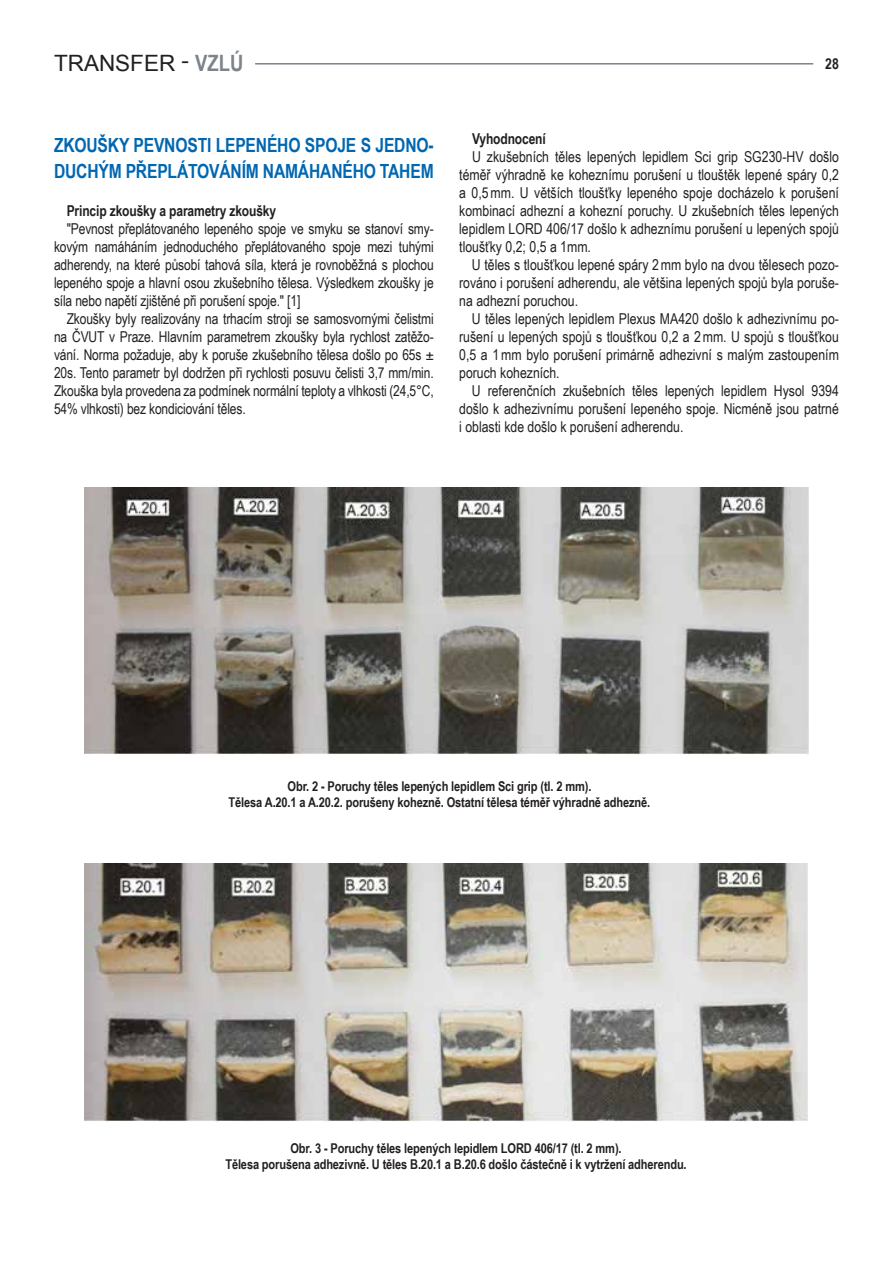
<style>
.page{position:relative;width:893px;height:1263px;background:#fff}
.page>*{position:absolute;margin:0;border:0;box-sizing:border-box;transform-origin:0 0}
.t1{font:22.5px "Arial";color:#231f20}
.t2{font:700 19.5px/25.2px "Arial Narrow";letter-spacing:-.01em;color:#0067b1}
.t3{font:15px/18px "Arial Narrow";color:#231f20;text-align:justify}
.t4{font:700 15px "Arial Narrow";letter-spacing:-.01em;color:#231f20}
.t5{font:700 13.5px/16.2px "Arial Narrow";letter-spacing:-.01em;color:#231f20;text-align:center}
.s1{font-family:"Arial Narrow";font-weight:700;color:#7b848b}
</style>
<div class="page">
<hr style="left:255px;top:63px;width:558px;height:2px;background:#7b848b">
<img style="left:85px;top:488px;width:723px;height:266px">
<img style="left:85px;top:864px;width:723px;height:257px">
<h1 class="t1" style="left:54px;top:49px;width:191px">TRANSFER - <span class="s1">VZLÚ</span></h1>
<p class="t4" style="left:825px;top:53px;width:15px">28</p>
<h2 class="t2" style="left:54px;top:132px;width:381px">Zkoušky pevnosti lepeného spoje s jedno&shy;duchým přeplátován</h2>
<h2 class="t2" style="left:242px;top:157px;width:193px">ím namáhan ého tahem</h2>
<p class="t4" style="left:67px;top:199px;width:211px">Princip zkoušky a parametry zkoušky</p>
<p class="t3" style="left:54px;top:219px;width:381px;text-indent:13px">"Pevnost přeplátovaného lepeného spoje ve smyku se stanoví smy&shy;kovým namáháním jednoduchého přeplátovaného spoje mezi tuhými adherendy, na které působí tahová síla, která je rovnoběžná s plochou lepeného spoje a hlavní osou zkušebního tělesa. Výsledkem zkoušky je síla nebo napětí zjištěné při porušení spoje." [1]</p>
<p class="t3" style="left:54px;top:309px;width:381px;text-indent:13px">Zkoušky byly realizovány na trhacím stroji se samosvornými čelistmi na ČVUT v Praze. Hlavním parametrem zkoušky byla rychlost zatěžo&shy;vání. Norma požaduje, aby k poruše zkušebního tělesa došlo po 65s ± 20s. Tento parametr byl dodržen při rychlosti posuvu čelisti 3,7 mm/min.<br>Zkouška byla provedena za podmínek normální teploty a vlhkosti (24,5°C, 54% vlhkosti) bez kondiciování těles.</p>
<p class="t4" style="left:472px;top:127px;width:75px">Vyhodnocení</p>
<p class="t3" style="left:459px;top:147px;width:381px;text-indent:13px">U zkušebních těles lepených lepidlem Sci grip SG230-HV došlo téměř výhradně ke koheznímu porušení u tlouštěk lepené spáry 0,2 a 0,5mm. U větších tloušťky lepeného spoje docházelo k porušení kombinací adhezní a kohezní poruchy. U zkušebních těles lepených lepidlem LORD 406/17 došlo k adheznímu porušení u lepených spojů tloušťky 0,2; 0,5 a 1mm.</p>
<p class="t3" style="left:459px;top:255px;width:381px;text-indent:13px">U těles s tloušťkou lepené spáry 2mm bylo na dvou tělesech pozo&shy;rováno i porušení adherendu, ale většina lepených spojů byla poruše&shy;na adhezní poruchou.</p>
<p class="t3" style="left:459px;top:309px;width:381px;text-indent:13px">U těles lepených lepidlem Plexus MA420 došlo k adhezivnímu po&shy;rušení u lepených spojů s tloušťkou 0,2 a 2mm. U spojů s tloušťkou 0,5 a 1mm bylo porušení primárně adhezivní s malým zastoupením poruch kohezních.</p>
<p class="t3" style="left:459px;top:381px;width:381px;text-indent:13px">U referenčních zkušebních těles lepených lepidlem Hysol 9394 došlo k adhezivnímu porušení lepeného spoje. Nicméně jsou patrné i oblasti kde došlo k porušení adherendu.</p>
<p class="t5" style="left:229px;top:777px;width:423px">Obr. 2 - Poruchy těles lepených lepidlem Sci grip (tl. 2 mm).<br>Tělesa A.20.1 a A.20.2. porušeny kohezně. Ostatní tělesa téměř výhradně adhezně.</p>
<p class="t5" style="left:225px;top:1139px;width:463px">Obr. 3 - Poruchy těles lepených lepidlem LORD 406/17 (tl. 2 mm).<br>Tělesa porušena adhezivně. U těles B.20.1 a B.20.6 došlo částečně i k vytržení adherendu.</p>
</div>
